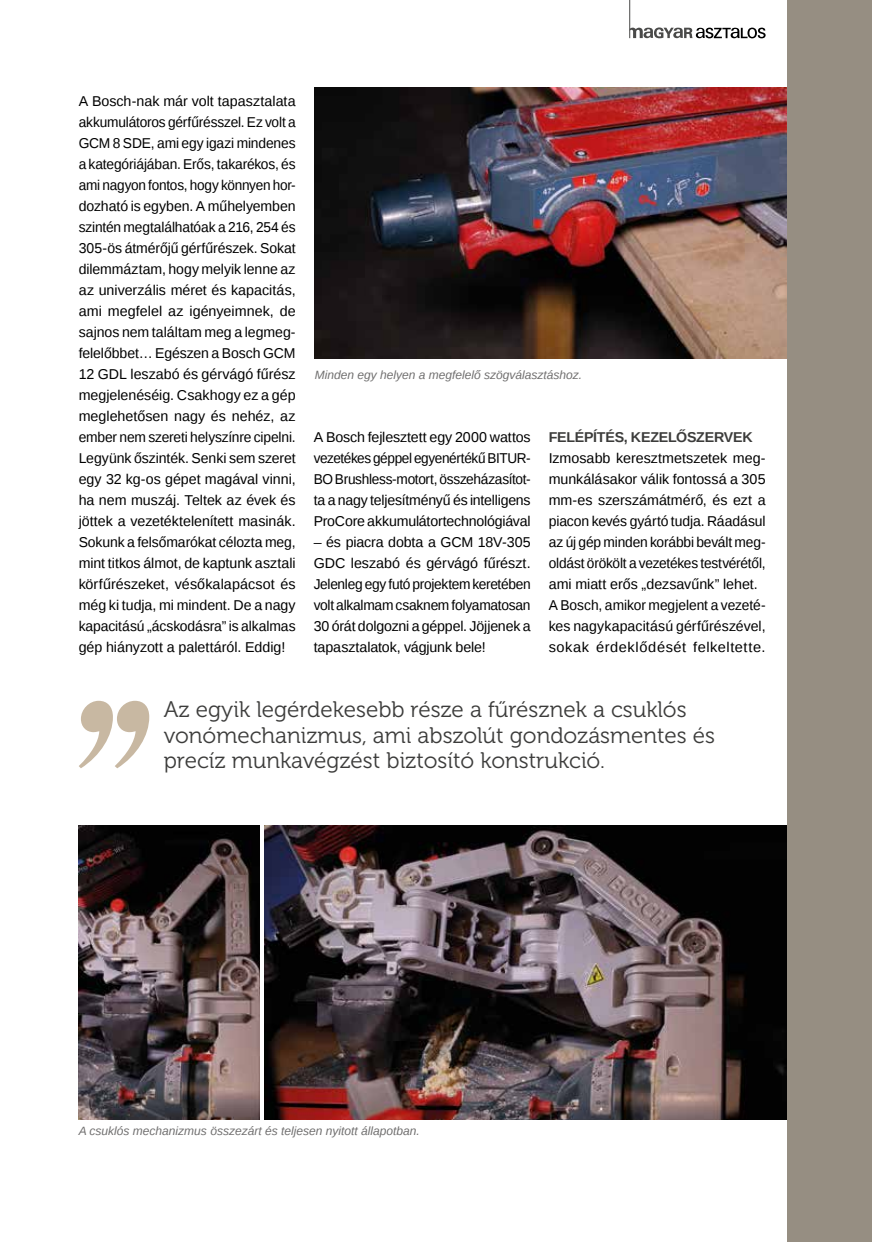
<style>
.page{position:relative;width:872px;height:1242px;background:#fff}
.page>*{position:absolute;margin:0;border:0;box-sizing:border-box;transform-origin:0 0}
.t1{font:22.5px/25.5px "Museo 300";color:#3c3c3b}
.t2{font:14.25px/21px "Liberation Sans";letter-spacing:-.005em;color:#000;text-align:justify}
.t3{font:700 14.25px "Liberation Sans";letter-spacing:-.015em;color:#3c3c3b}
.t4{font:italic 12px "Liberation Sans";color:#706f6f}
</style>
<div class="page">
<div style="left:787px;top:0;width:85px;height:1242px;background:#968e82"></div>
<svg style="left:630px;top:27px;width:135px;height:11px"></svg>
<hr style="left:629px;top:0;width:1px;height:38px;background:#4a4a49">
<img style="left:79px;top:825px;width:180px;height:294px">
<img style="left:265px;top:825px;width:522px;height:294px">
<img style="left:315px;top:87px;width:472px;height:271px">
<svg style="left:79px;top:701px;width:70px;height:67px"></svg>
<p class="t2" style="left:79px;top:91px;width:218px">A Bosch-nak már volt tapasztalata akkumulátoros gérfűrésszel. Ez volt a GCM 8 SDE, ami egy igazi mindenes a kategóriájában. Erős, takarékos, és ami nagyon fontos, hogy könnyen hor&shy;dozható is egyben. A műhelyemben szintén megtalálhatóak a 216, 254 és 305-ös átmérőjű gérfűrészek. Sokat dilemmáztam, hogy melyik lenne az az univerzális méret és kapacitás, ami megfelel az igényeimnek, de sajnos nem találtam meg a legmeg&shy;felelőbbet… Egészen a Bosch GCM 12 GDL leszabó és gérvágó fűrész megjelenéséig. Csakhogy ez a gép meglehetősen nagy és nehéz, az ember nem szereti helyszínre cipelni.<br>Legyünk őszinték. Senki sem szeret egy 32 kg-os gépet magával vinni, ha nem muszáj. Teltek az évek és jöttek a vezetéktelenített masinák.<br>Sokunk a felsőmarókat célozta meg, mint titkos álmot, de kaptunk asztali körfűrészeket, vésőkalapácsot és még ki tudja, mi mindent. De a nagy kapacitású „ácskodásra” is alkalmas gép hiányzott a palettáról. Eddig!</p>
<p class="t4" style="left:315px;top:367px;width:269px">Minden egy helyen a megfelelő szögválasztáshoz.</p>
<p class="t2" style="left:314px;top:427px;width:218px">A Bosch fejlesztett egy 2000 wattos vezetékes géppel egyenértékű BITUR-BO Brushless-motort, összeházasítot&shy;ta a nagy teljesítményű és intelligens ProCore akkumulátortechnológiával</p>
<p class="t2" style="left:314px;top:532px;width:218px">– és piacra dobta a GCM 18V-305<br>GDC leszabó és gérvágó fűrészt.<br>Jelenleg egy futó projektem keretében volt alkalmam csaknem folyamatosan 30 órát dolgozni a géppel. Jöjjenek a tapasztalatok, vágjunk bele!</p>
<p class="t3" style="left:548px;top:427px;width:206px">FELÉPÍTÉS, KEZELŐSZERVEK</p>
<p class="t2" style="left:548px;top:448px;width:218px;text-align:left">Izmosabb keresztmetszetek meg&shy;munkálásakor válik fontossá a 305 mm-es szerszámátmérő, és ezt a piacon kevés gyártó tudja. Ráadásul az új gép minden korábbi bevált meg&shy;oldást örökölt a vezetékes testvérétől, ami miatt erős „dezsavűnk” lehet.<br>A Bosch, amikor megjelent a vezeté&shy;kes nagykapacitású gérfűrészével, sokak érdeklődését felkeltette.</p>
<h1 class="t1" style="left:164px;top:697px;width:553px">Az egyik legérdekesebb része a fűrésznek a csuklós vonómechanizmus, ami abszolút gondozásmentes és precíz munkavégzést biztosító konstrukció.</h1>
<p class="t4" style="left:79px;top:1123px;width:343px">A csuklós mechanizmus összezárt és teljesen nyitott állapotban.</p>
</div>
